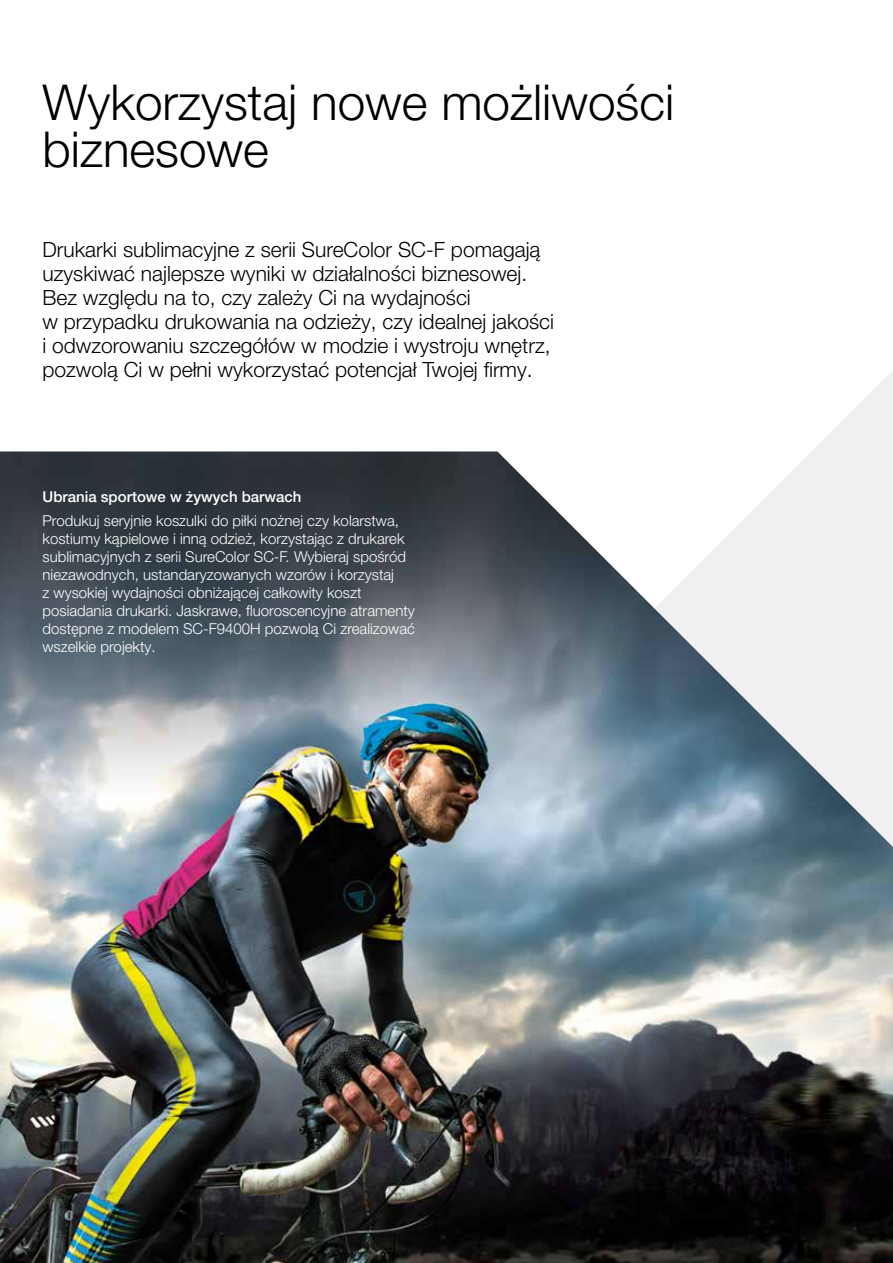
<style>
.page{position:relative;width:893px;height:1263px;background:#fff}
.page>*{position:absolute;margin:0;border:0;box-sizing:border-box;transform-origin:0 0}
.t1{font:300 49.5px/46.5px "Helvetica Neue LT Pro";color:#000}
.t2{font:300 21px/24px "Helvetica Neue LT Pro";color:#000}
.t3{font:300 15px/18px "Helvetica Neue LT Pro";color:#fff}
.t4{font:500 15px "Helvetica Neue LT Pro";color:#fff}
</style>
<div class="page">
<img style="left:0;top:451px;width:893px;height:812px">
<h1 class="t1" style="left:43px;top:78px;width:633px">Wykorzystaj nowe możliwości biznesowe</h1>
<p class="t2" style="left:43px;top:237px;width:513px">Drukarki sublimacyjne z serii SureColor SC-F pomagają uzyskiwać najlepsze wyniki w działalności biznesowej.<br>Bez względu na to, czy zależy Ci na wydajności<br>w przypadku drukowania na odzieży, czy idealnej jakości i odwzorowaniu szczegółów w modzie i wystroju wnętrz, pozwolą Ci w pełni wykorzystać potencjał Twojej firmy.</p>
<p class="t4" style="left:43px;top:487px;width:260px">Ubrania sportowe w żywych barwach</p>
<p class="t3" style="left:43px;top:512px;width:374px">Produkuj seryjnie koszulki do piłki nożnej czy kolarstwa, kostiumy kąpielowe i inną odzież, korzystając z drukarek sublimacyjnych z serii SureColor SC-F. Wybieraj spośród niezawodnych, ustandaryzowanych wzorów i korzystaj<br>z wysokiej wydajności obniżającej całkowity koszt posiadania drukarki. Jaskrawe, fluoroscencyjne atramenty dostępne z modelem SC-F9400H pozwolą Ci zrealizować wszelkie projekty.</p>
</div>
